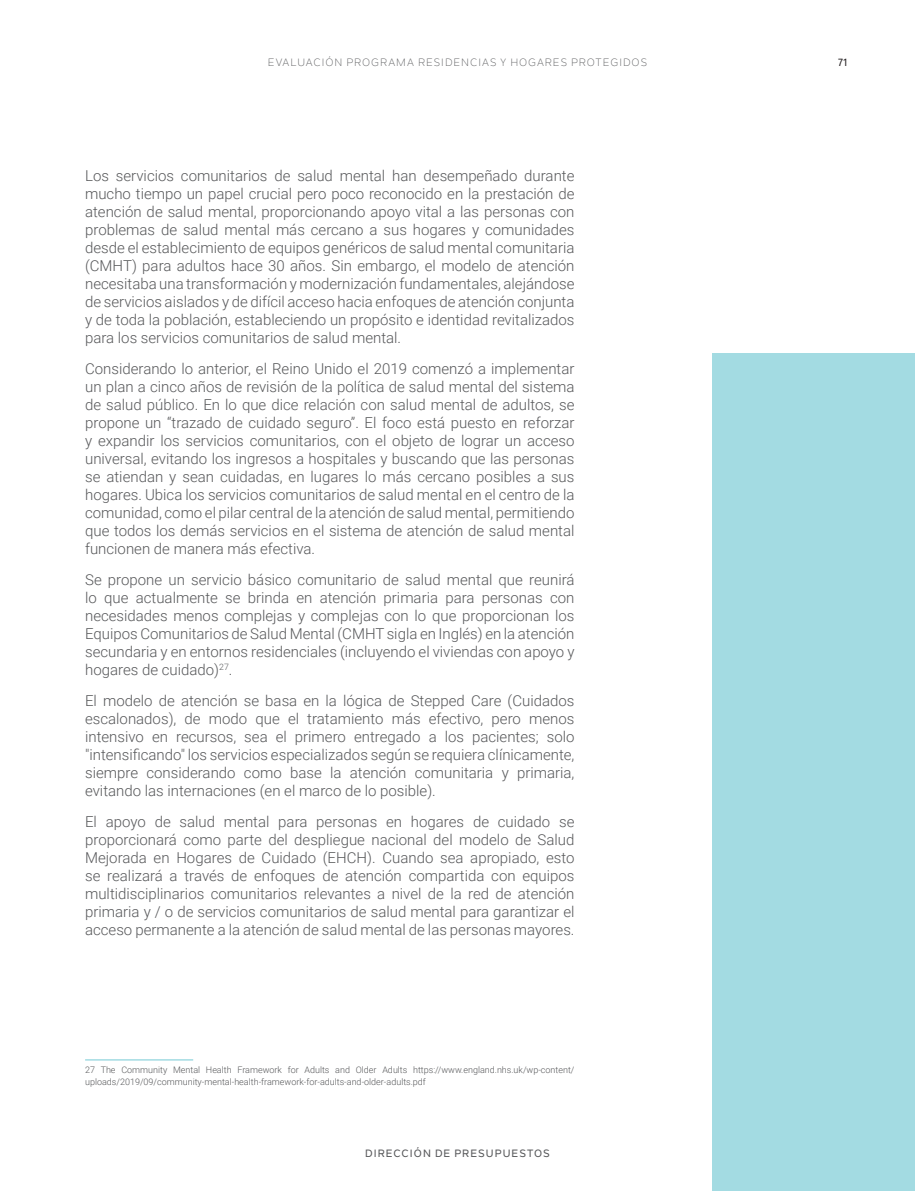
<style>
.page{position:relative;width:915px;height:1191px;background:#fff}
.page>*{position:absolute;margin:0;border:0;box-sizing:border-box;transform-origin:0 0}
.TEXTO{font:300 15px/18px "Roboto";color:#57585a;text-align:justify}
.t1{font:10.5px "Nolan Next";letter-spacing:.1em;color:#57585a}
.t2{font:500 10.5px "Nolan Next";letter-spacing:.1em;color:#57585a}
.t3{font:500 10.5px "Nolan Next";color:#231f20}
.pie_de_nota{font:300 9px/12px "Roboto";color:#57585a}
</style>
<div class="page">
<div style="left:712px;top:353px;width:202px;height:838px;background:#a3dbe2"></div>
<hr style="left:85px;top:1059px;width:108px;height:1px;background:#a3dbe2">
<p class="t1" style="left:268px;top:56px;width:380px">EVALUACIÓN PROGRAMA RESIDENCIAS Y HOGARES PROTEGIDOS</p>
<p class="TEXTO" style="left:85px;top:166px;width:490px">Los servicios comunitarios de salud mental han desempeñado durante mucho tiempo un papel crucial pero poco reconocido en la prestación de atención de salud mental, proporcionando apoyo vital a las personas con problemas de salud mental más cercano a sus hogares y comunidades desde el establecimiento de equipos genéricos de salud mental comunitaria (CMHT) para adultos hace 30 años. Sin embargo, el modelo de atención necesitaba una transformación y modernización fundamentales, alejándose de servicios aislados y de difícil acceso hacia enfoques de atención conjunta y de toda la población, estableciendo un propósito e identidad revitalizados para los servicios comunitarios de salud mental.</p>
<p class="TEXTO" style="left:85px;top:359px;width:490px">Considerando lo anterior, el Reino Unido el 2019 comenzó a implementar un plan a cinco años de revisión de la política de salud mental del sistema de salud público. En lo que dice relación con salud mental de adultos, se propone un “trazado de cuidado seguro”. El foco está puesto en reforzar y expandir los servicios comunitarios, con el objeto de lograr un acceso universal, evitando los ingresos a hospitales y buscando que las personas se atiendan y sean cuidadas, en lugares lo más cercano posibles a sus hogares. Ubica los servicios comunitarios de salud mental en el centro de la comunidad, como el pilar central de la atención de salud mental, permitiendo que todos los demás servicios en el sistema de atención de salud mental funcionen de manera más efectiva.</p>
<p class="TEXTO" style="left:85px;top:570px;width:490px">Se propone un servicio básico comunitario de salud mental que reunirá lo que actualmente se brinda en atención primaria para personas con necesidades menos complejas y complejas con lo que proporcionan los Equipos Comunitarios de Salud Mental (CMHT sigla en Inglés) en la atención secundaria y en entornos residenciales (incluyendo el viviendas con apoyo y hogares de cuidado)<sup>27</sup>.</p>
<p class="TEXTO" style="left:85px;top:691px;width:490px">El modelo de atención se basa en la lógica de Stepped Care (Cuidados escalonados), de modo que el tratamiento más efectivo, pero menos intensivo en recursos, sea el primero entregado a los pacientes; solo "intensificando" los servicios especializados según se requiera clínicamente, siempre considerando como base la atención comunitaria y primaria, evitando las internaciones (en el marco de lo posible).</p>
<p class="TEXTO" style="left:85px;top:811px;width:490px">El apoyo de salud mental para personas en hogares de cuidado se proporcionará como parte del despliegue nacional del modelo de Salud Mejorada en Hogares de Cuidado (EHCH). Cuando sea apropiado, esto se realizará a través de enfoques de atención compartida con equipos multidisciplinarios comunitarios relevantes a nivel de la red de atención primaria y / o de servicios comunitarios de salud mental para garantizar el acceso permanente a la atención de salud mental de las personas mayores.</p>
<p class="pie_de_nota" style="left:85px;top:1063px;width:490px">27 The Community Mental Health Framework for Adults and Older Adults https://www.england.nhs.uk/wp-content/ uploads/2019/09/community-mental-health-framework-for-adults-and-older-adults.pdf</p>
<p class="t2" style="left:365px;top:1147px;width:186px">DIRECCIÓN DE PRESUPUESTOS</p>
<p class="t3" style="left:837px;top:56px;width:10px">71</p>
</div>
